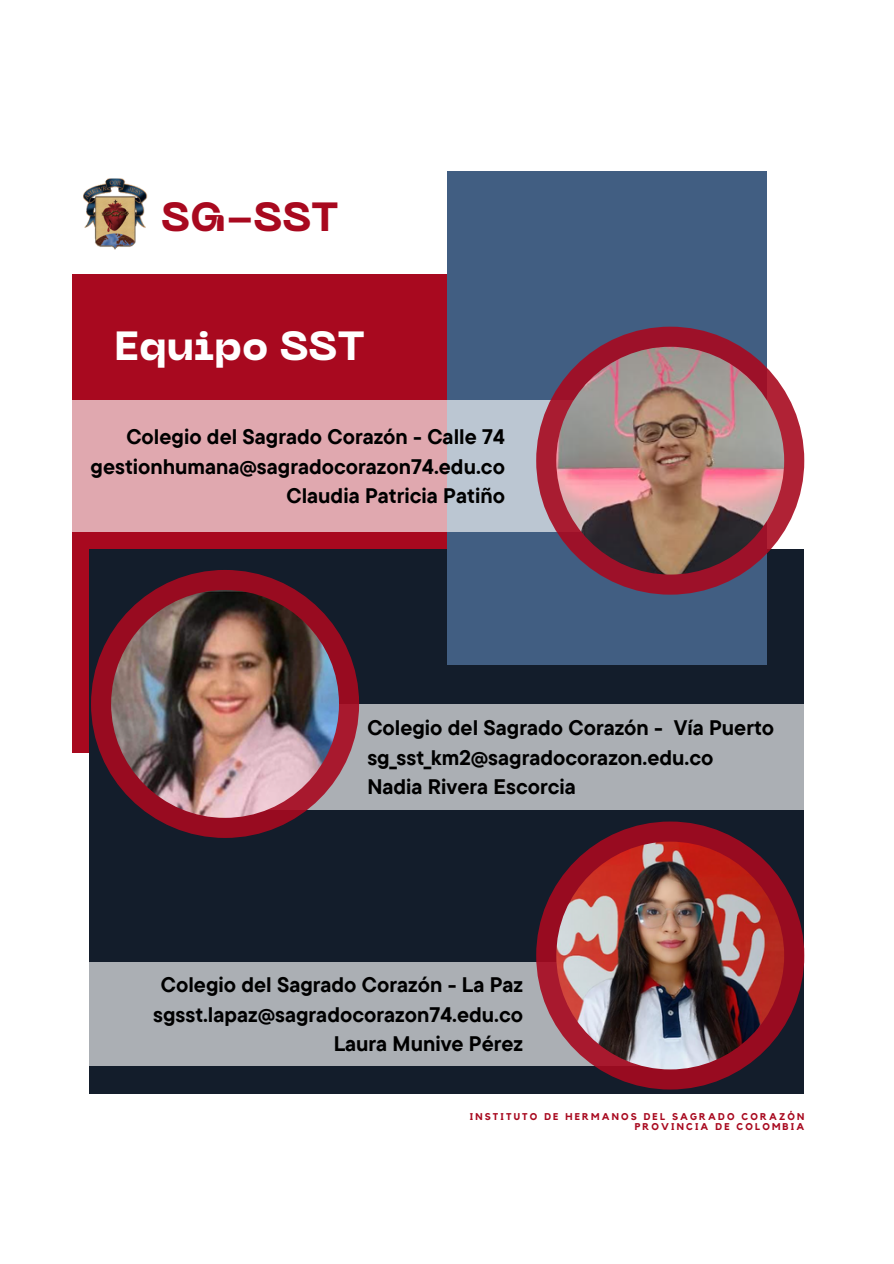
<style>
.page{position:relative;width:894px;height:1264px;background:#fff}
.page>*{position:absolute;margin:0;border:0;box-sizing:border-box;transform-origin:0 0}
.t1{font:800 40.5px "PP Neue Machina";color:#fff}
.t2{font:800 40.5px "PP Neue Machina";color:#a8091f}
.t3{font:700 21px/29.2px "TT Commons Pro";color:#000;text-align:right}
.t4{font:700 9.75px "Kollektif";letter-spacing:.22em;color:#a8091f}
</style>
<div class="page">
<div style="left:72px;top:274px;width:404px;height:478px;background:#a8091f"></div>
<div style="left:89px;top:549px;width:715px;height:544px;background:#131d2b"></div>
<div style="left:446px;top:171px;width:320px;height:493px;background:#415e82"></div>
<img style="left:83px;top:178px;width:65px;height:72px">
<svg style="left:72px;top:400px;width:484px;height:131px;background:#d8aeb6"></svg>
<div style="left:89px;top:962px;width:504px;height:103px;background:#abafb4"></div>
<div style="left:309px;top:704px;width:495px;height:105px;background:#abafb4"></div>
<svg style="left:536px;top:327px;width:268px;height:267px;background:#a2172e"></svg>
<img style="left:556px;top:347px;width:228px;height:227px;border-radius:50%">
<svg style="left:91px;top:570px;width:268px;height:268px;background:#9a0f24"></svg>
<img style="left:111px;top:590px;width:228px;height:227px;border-radius:50%">
<svg style="left:536px;top:821px;width:268px;height:268px;background:#990e23"></svg>
<img style="left:556px;top:841px;width:228px;height:228px;border-radius:50%">
<h3 class="t2" style="left:161px;top:201px;width:179px">SG-SST</h3>
<h1 class="t1" style="left:115px;top:330px;width:252px">Equipo SST</h1>
<p class="t3" style="left:91px;top:422px;width:416px">Colegio del Sagrado Corazón - Calle 74 gestionhumana@sagradocorazon74.edu.co<br>Claudia Patricia Patiño</p>
<h3 class="t3" style="left:367px;top:713px;width:408px;text-align:left">Colegio del Sagrado Corazón - Vía Puerto sg_sst_km2@sagradocorazon.edu.co<br>Nadia Rivera Escorcia</h3>
<p class="t3" style="left:153px;top:969px;width:371px">Colegio del Sagrado Corazón - La Paz sgsst.lapaz@sagradocorazon74.edu.co<br>Laura Munive Pérez</p>
<h2 class="t4" style="left:469px;top:1111px;width:336px">INSTITUTO DE HERMANOS DEL SAGRADO CORAZÓN</h2>
<p class="t4" style="left:634px;top:1122px;width:171px">PROVINCIA DE COLOMBIA</p>
</div>
